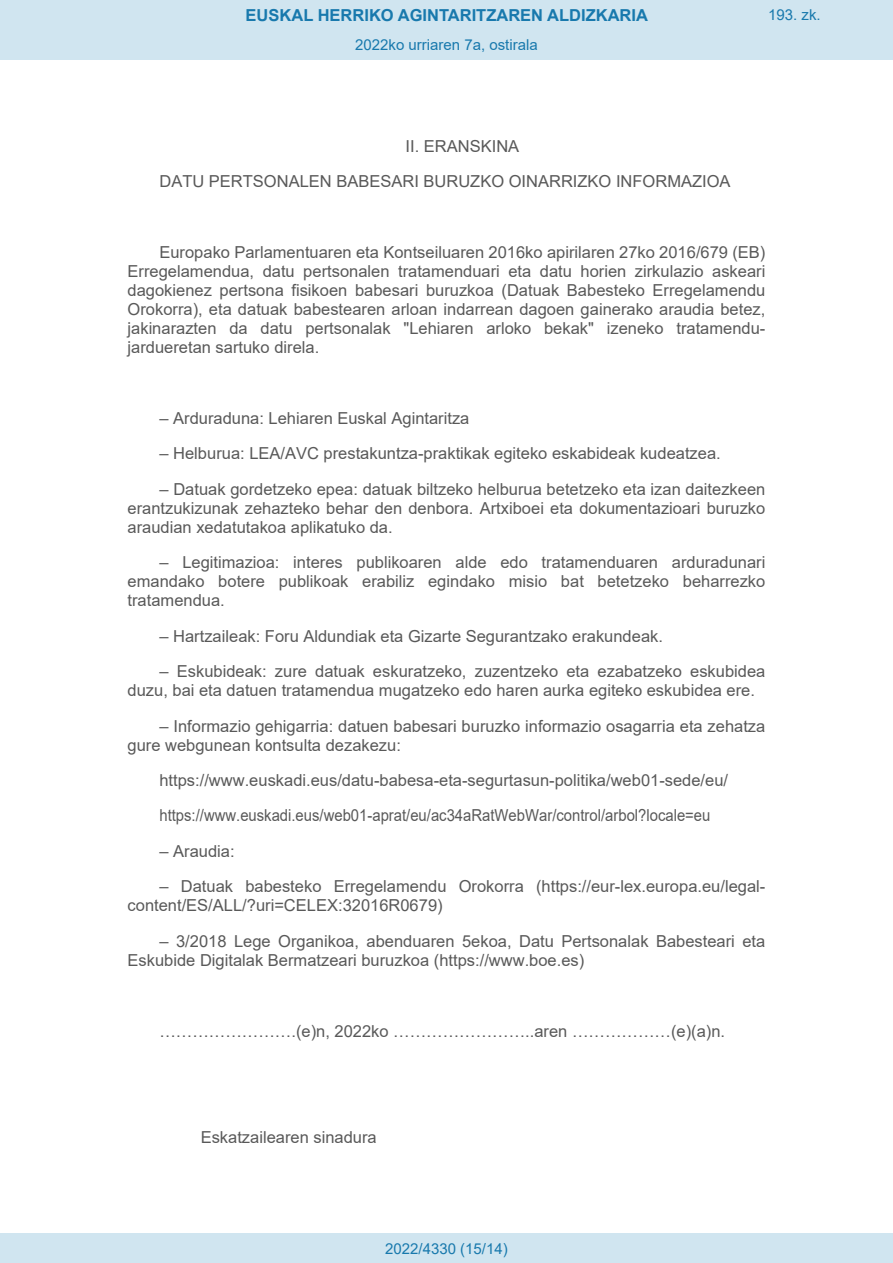
<style>
.page{position:relative;width:893px;height:1263px;background:#fff}
.page>*{position:absolute;margin:0;border:0;box-sizing:border-box;transform-origin:0 0}
.t1{font:16.5px/18.9px "Arial";color:#595959}
.t2{font:700 16.5px "Arial";color:#1879ad}
.Paginacion_Centro{font:15px "Arial";color:#1879ad}
</style>
<div class="page">
<div style="left:0;top:0;width:893px;height:60px;background:#d0e5f0"></div>
<div style="left:0;top:1233px;width:893px;height:30px;background:#d0e5f0"></div>
<p class="t2" style="left:246px;top:3px;width:404px">EUSKAL HERRIKO AGINTARITZAREN ALDIZKARIA</p>
<p class="Paginacion_Centro" style="left:768px;top:5px;width:54px">193. zk.</p>
<p class="Paginacion_Centro" style="left:355px;top:35px;width:184px">2022ko urriaren 7a, ostirala</p>
<p class="t1" style="left:159px;top:128px;width:573px;line-height:35.4px;text-indent:246px">II. ERANSKINA<br>DATU PERTSONALEN BABESARI BURUZKO OINARRIZKO INFORMAZIOA</p>
<p class="t1" style="left:128px;top:243px;width:639px;text-align:justify;text-indent:32px">Europako Parlamentuaren eta Kontseiluaren 2016ko apirilaren 27ko 2016/679 (EB)<br>Erregelamendua, datu pertsonalen tratamenduari eta datu horien zirkulazio askeari dagokienez pertsona fisikoen babesari buruzkoa (Datuak Babesteko Erregelamendu Orokorra), eta datuak babestearen arloan indarrean dagoen gainerako araudia betez, jakinarazten da datu pertsonalak "Lehiaren arloko bekak" izeneko tratamendu&shy;jardueretan sartuko direla.</p>
<p class="t1" style="left:159px;top:408px;width:312px">– Arduraduna: Lehiaren Euskal Agintaritza</p>
<p class="t1" style="left:159px;top:444px;width:563px">– Helburua: LEA/AVC prestakuntza-praktikak egiteko eskabideak kudeatzea.</p>
<p class="t1" style="left:128px;top:479px;width:639px;text-align:justify;text-indent:32px">– Datuak gordetzeko epea: datuak biltzeko helburua betetzeko eta izan daitezkeen erantzukizunak zehazteko behar den denbora. Artxiboei eta dokumentazioari buruzko araudian xedatutakoa aplikatuko da.</p>
<p class="t1" style="left:128px;top:553px;width:639px;text-align:justify;text-indent:32px">– Legitimazioa: interes publikoaren alde edo tratamenduaren arduradunari emandako botere publikoak erabiliz egindako misio bat betetzeko beharrezko tratamendua.</p>
<p class="t1" style="left:159px;top:626px;width:505px">– Hartzaileak: Foru Aldundiak eta Gizarte Segurantzako erakundeak.</p>
<p class="t1" style="left:128px;top:662px;width:639px;text-indent:32px">– Eskubideak: zure datuak eskuratzeko, zuzentzeko eta ezabatzeko eskubidea duzu, bai eta datuen tratamendua mugatzeko edo haren aurka egiteko eskubidea ere.</p>
<p class="t1" style="left:128px;top:716px;width:639px;text-indent:32px">– Informazio gehigarria: datuen babesari buruzko informazio osagarria eta zehatza gure webgunean kontsulta dezakezu:</p>
<p class="t1" style="left:159px;top:762px;width:570px;line-height:35.4px">https://www.euskadi.eus/datu-babesa-eta-segurtasun-politika/web01-sede/eu/ https://www.euskadi.eus/web01-aprat/eu/ac34aRatWebWar/control/arbol?locale=eu</p>
<p class="t1" style="left:159px;top:841px;width:77px">– Araudia:</p>
<p class="t1" style="left:128px;top:877px;width:639px;text-indent:32px">– Datuak babesteko Erregelamendu Orokorra (https://eur-lex.europa.eu/legal&shy;content/ES/ALL/?uri=CELEX:32016R0679)</p>
<p class="t1" style="left:128px;top:931px;width:639px;text-indent:32px">– 3/2018 Lege Organikoa, abenduaren 5ekoa, Datu Pertsonalak Babesteari eta<br>Eskubide Digitalak Bermatzeari buruzkoa (https://www.boe.es)</p>
<p class="t1" style="left:159px;top:1021px;width:567px">…………………….(e)n, 2022ko ……………………..aren ………………(e)(a)n.</p>
<p class="t1" style="left:201px;top:1128px;width:178px">Eskatzailearen sinadura</p>
<p class="Paginacion_Centro" style="left:385px;top:1238px;width:124px">2022/4330 (15/14)</p>
</div>
